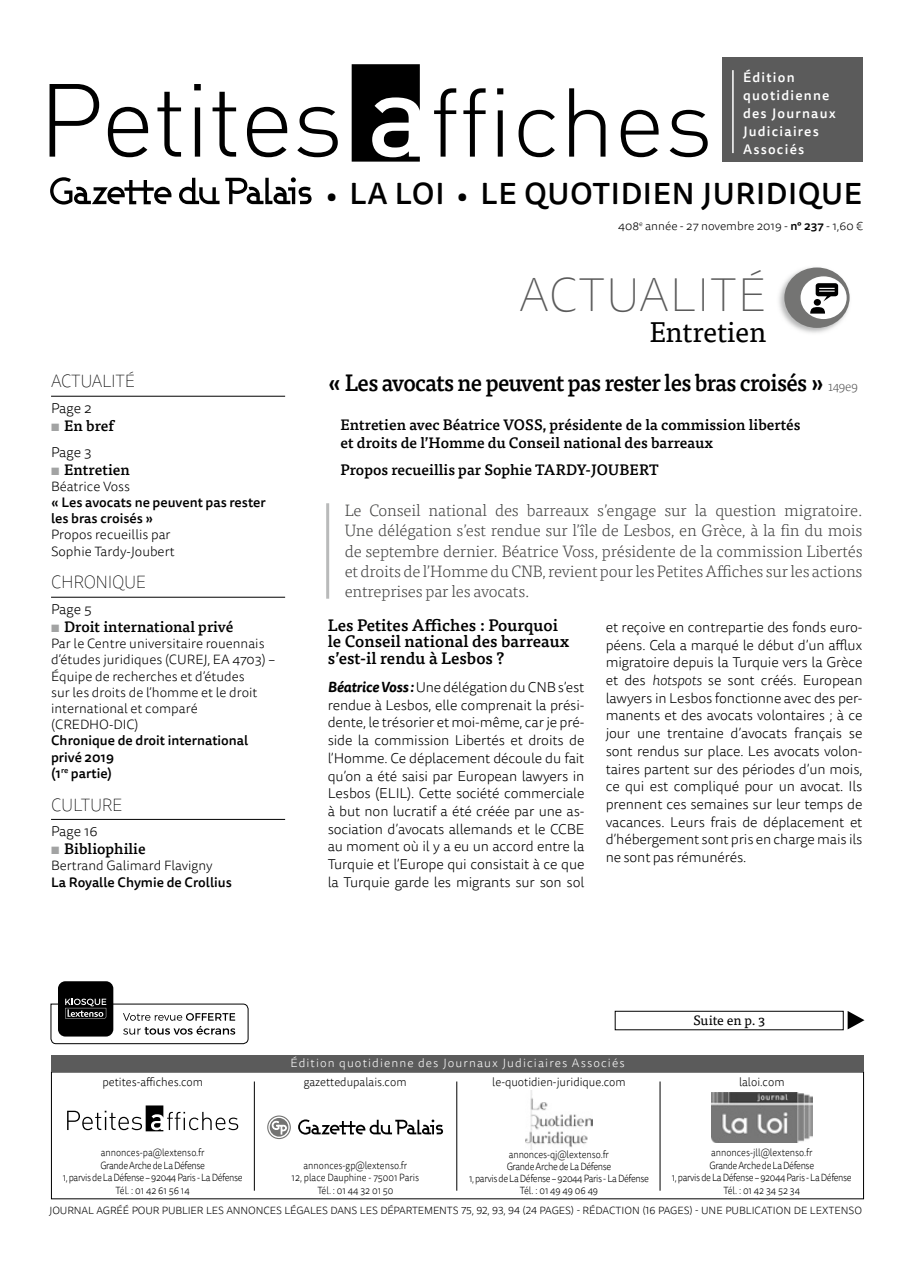
<style>
.page{position:relative;width:915px;height:1263px;background:#fff}
.page>*{position:absolute;margin:0;border:0;box-sizing:border-box;transform-origin:0 0}
.t1{font:100 48px "Tisa Sans OT";letter-spacing:.01em;color:#5b5b5b}
.t2{font:500 30px "Tisa Sans OT";letter-spacing:.02em;color:#000}
.t3{font:28.5px "Tisa OT";letter-spacing:-.01em;color:#000}
.t4{font:500 23.55px "Tisa OT";letter-spacing:-.03em;color:#000;scale:.95 1}
.t5{font:100 18px "Tisa Sans OT";letter-spacing:-.02em;color:#000;scale:.95 1}
.t6{font:300 16.5px/20.2px "Tisa OT";letter-spacing:-.01em;color:#444443;text-align:justify}
.t7{font:500 16.5px/16.5px "Tisa OT";color:#000}
.t8{font:500 15px/18px "Tisa OT";color:#000}
.t9{font:300 14.25px/17.7px "Tisa Sans OT";letter-spacing:-.01em;color:#000;text-align:justify}
.t10{font:300 13.5px/16.2px "Tisa Sans OT";color:#000}
.t11{font:500 13.5px/16.2px "Tisa Sans OT";color:#000}
.t12{font:500 13.5px/18px "Tisa Sans OT";letter-spacing:.09em;color:#fff}
.t13{font:13.5px "Tisa OT";color:#000}
.t14{font:300 12px "Tisa Sans OT";color:#000;scale:.95 1}
.t15{font:300 12px "Tisa Sans OT";letter-spacing:.09em;color:#fff}
.t16{font:300 12px "Tisa Sans OT";color:#000}
.t17{font:300 10.5px/12.6px "Tisa Sans OT";letter-spacing:-.04em;color:#000;text-align:center;scale:.88 1}
.t18{font:300 10.5px "Tisa Sans OT";letter-spacing:-.01em;color:#000}
.t19{font:300 10.5px/12.6px "Tisa Sans OT";letter-spacing:-.01em;color:#000;text-align:center;scale:.88 1}
.s1{font-size:27px}
.s2{font-weight:700;color:#a2a3a3}
.s3{font-weight:500}
.s4{font-weight:300;font-size:13.5px;color:#5b5b5b}
.s5{font-weight:700;font-style:italic}
.s6{font-style:italic}
</style>
<div class="page">
<div style="left:721px;top:58px;width:140px;height:104px;background:#5b5b5b"></div>
<hr style="left:732px;top:70px;width:1px;height:83px;background:#fff">
<svg style="left:50px;top:84px;width:49px;height:73px"></svg>
<svg style="left:108px;top:107px;width:40px;height:50px"></svg>
<svg style="left:157px;top:92px;width:24px;height:65px"></svg>
<svg style="left:194px;top:84px;width:7px;height:73px"></svg>
<svg style="left:212px;top:92px;width:24px;height:65px"></svg>
<svg style="left:247px;top:107px;width:40px;height:50px"></svg>
<svg style="left:297px;top:107px;width:40px;height:50px"></svg>
<svg style="left:351px;top:64px;width:68px;height:98px"></svg>
<svg style="left:434px;top:88px;width:22px;height:69px"></svg>
<svg style="left:463px;top:88px;width:22px;height:69px"></svg>
<svg style="left:497px;top:88px;width:6px;height:69px"></svg>
<svg style="left:518px;top:110px;width:36px;height:47px"></svg>
<svg style="left:569px;top:88px;width:36px;height:69px"></svg>
<svg style="left:620px;top:110px;width:38px;height:47px"></svg>
<svg style="left:669px;top:110px;width:38px;height:47px"></svg>
<svg style="left:50px;top:177px;width:121px;height:28px"></svg>
<svg style="left:179px;top:178px;width:40px;height:26px"></svg>
<svg style="left:225px;top:177px;width:86px;height:27px"></svg>
<div style="left:58px;top:981px;width:55px;height:55px;background:#000;border-radius:7px"></div>
<svg style="left:50px;top:999px;width:199px;height:45px"></svg>
<img style="left:525px;top:1090px;width:67px;height:60px">
<svg style="left:67px;top:1105px;width:171px;height:26px"></svg>
<img style="left:711px;top:1092px;width:101px;height:50px">
<hr style="left:659px;top:1081px;width:1px;height:110px;background:#000">
<hr style="left:456px;top:1081px;width:1px;height:110px;background:#000">
<hr style="left:254px;top:1081px;width:1px;height:110px;background:#000">
<svg style="left:269px;top:1118px;width:19px;height:18px"></svg>
<svg style="left:298px;top:1119px;width:145px;height:15px"></svg>
<svg style="left:271px;top:1121px;width:16px;height:13px"></svg>
<div style="left:267px;top:1115px;width:24px;height:24px;border:1px solid #747473;border-radius:50%"></div>
<div style="left:51px;top:1055px;width:812px;height:16px;background:#5b5b5b"></div>
<div style="left:614px;top:1011px;width:229px;height:19px;border:1px solid #000"></div>
<svg style="left:847px;top:1011px;width:17px;height:18px"></svg>
<hr style="left:51px;top:396px;width:234px;height:1px;background:#000">
<hr style="left:51px;top:597px;width:234px;height:1px;background:#000">
<hr style="left:51px;top:819px;width:234px;height:1px;background:#000">
<img style="left:779px;top:268px;width:71px;height:65px">
<div style="left:784px;top:267px;width:65px;height:61px;background:#747473;border-radius:50%"></div>
<div style="left:800px;top:276px;width:46px;height:43px;background:#fff;border-radius:50%"></div>
<svg style="left:810px;top:307px;width:14px;height:7px"></svg>
<div style="left:813px;top:299px;width:7px;height:7px;background:#000;border-radius:50%"></div>
<svg style="left:815px;top:283px;width:22px;height:18px"></svg>
<hr style="left:326px;top:503px;width:3px;height:96px;background:#b9baba">
<p class="t12" style="left:742px;top:69px;width:94px">Édition quotidienne des Journaux<br>Judiciaires<br>Associés</p>
<h2 class="t2" style="left:326px;top:175px;width:537px"><span class="s1">•</span> LA LOI <span class="s1">•</span> LE QUOTIDIEN JURIDIQUE</h2>
<p class="t5" style="left:51px;top:371px;width:63px">ACTUALITÉ</p>
<p class="t9" style="left:51px;top:400px;width:42px">Page 2</p>
<p class="t8" style="left:51px;top:417px;width:64px"><span class="s2">▪</span> En bref</p>
<p class="t9" style="left:51px;top:444px;width:42px">Page 3</p>
<p class="t8" style="left:51px;top:461px;width:80px"><span class="s2">▪</span> Entretien</p>
<p class="t10" style="left:51px;top:479px;width:80px">Béatrice Voss</p>
<p class="t11" style="left:51px;top:495px;width:216px">« Les avocats ne peuvent pas rester les bras croisés »</p>
<p class="t10" style="left:51px;top:527px;width:125px">Propos recueillis par<br>Sophie Tardy-Joubert</p>
<p class="t5" style="left:51px;top:572px;width:101px">CHRONIQU E</p>
<p class="t9" style="left:51px;top:601px;width:42px">Page 5</p>
<p class="t8" style="left:51px;top:618px;width:184px"><span class="s2">▪</span> Droit international privé</p>
<p class="t10" style="left:51px;top:636px;width:226px">Par le Centre universitaire rouennais d’études juridiques (CUREJ, EA 4703) –<br>Équipe de recherches et d’études<br>sur les droits de l’homme et le droit international et comparé (CREDHO-DIC)</p>
<p class="t11" style="left:51px;top:733px;width:199px">Chronique de droit international privé 2019<br>(1<sup>re</sup> partie)</p>
<p class="t5" style="left:51px;top:794px;width:12px">CULTU</p>
<p class="t5" style="left:102px;top:794px;width:23px">RE</p>
<p class="t9" style="left:51px;top:823px;width:48px">Page 16</p>
<p class="t8" style="left:51px;top:840px;width:96px"><span class="s2">▪</span> Bibliophilie</p>
<p class="t10" style="left:51px;top:858px;width:163px">Bertrand Galimard Flavigny</p>
<p class="t11" style="left:51px;top:874px;width:182px">La Royalle Chymie de Crollius</p>
<p class="t16" style="left:618px;top:219px;width:246px">408<sup>e</sup> année - 27 novembre 2019 - <span class="s3">n° 237</span> - 1,60 €</p>
<h1 class="t1" style="left:519px;top:267px;width:248px">ACTUALITÉ</h1>
<h3 class="t3" style="left:649px;top:315px;width:118px">Entretien</h3>
<h3 class="t4" style="left:327px;top:368px;width:559px">« Les avocats ne peuvent pas rester les bras croisés » <span class="s4">149e9</span></h3>
<p class="t8" style="left:340px;top:416px;width:461px">Entretien avec Béatrice VOSS, présidente de la commission libertés et droits de l’Homme du Conseil national des barreaux</p>
<p class="t8" style="left:340px;top:461px;width:320px">Propos recueillis par Sophie TARDY-JOUBERT</p>
<p class="t6" style="left:344px;top:501px;width:519px">Le Conseil national des barreaux s’engage sur la question migratoire.<br>Une délégation s’est rendue sur l’île de Lesbos, en Grèce, à la fin du mois de septembre dernier. Béatrice Voss, présidente de la commission Libertés et droits de l’Homme du CNB, revient pour les Petites Affiches sur les actions entreprises par les avocats.</p>
<p class="t7" style="left:327px;top:617px;width:243px">Les Petites Affiches : Pourquoi le Conseil national des barreaux s’est-il rendu à Lesbos ?</p>
<p class="t9" style="left:327px;top:679px;width:258px"><span class="s5">Béatrice Voss :</span> Une délégation du CNB s’est rendue à Lesbos, elle comprenait la prési&shy;dente, le trésorier et moi-même, car je pré&shy;side la commission Libertés et droits de l’Homme. Ce déplacement découle du fait qu’on a été saisi par European lawyers in Lesbos (ELIL). Cette société commerciale à but non lucratif a été créée par une as&shy;sociation d’avocats allemands et le CCBE au moment où il y a eu un accord entre la Turquie et l’Europe qui consistait à ce que la Turquie garde les migrants sur son sol</p>
<p class="t9" style="left:605px;top:619px;width:258px">et reçoive en contrepartie des fonds euro&shy;péens. Cela a marqué le début d’un afflux migratoire depuis la Turquie vers la Grèce et des <span class="s6">hotspots</span> se sont créés. European lawyers in Lesbos fonctionne avec des per&shy;manents et des avocats volontaires ; à ce jour une trentaine d’avocats français se sont rendus sur place. Les avocats volon&shy;taires partent sur des périodes d’un mois, ce qui est compliqué pour un avocat. Ils prennent ces semaines sur leur temps de vacances. Leurs frais de déplacement et d’hébergement sont pris en charge mais ils ne sont pas rémunérés.</p>
<p class="t14" style="left:102px;top:1075px;width:107px">petites-affiches.com</p>
<p class="t17" style="left:63px;top:1147px;width:206px">annonces-pa@lextenso.fr<br>Grande Arche de La Défense<br>1, parvis de La Défense – 92044 Paris - La Défense<br>Tél. : 01 42 61 56 14</p>
<p class="t15" style="left:290px;top:1055px;width:335px">Édition quotidienne des Journaux Judiciaires Associés</p>
<p class="t13" style="left:693px;top:1013px;width:73px">Suite en p. 3</p>
<p class="t14" style="left:303px;top:1075px;width:110px">gazettedupalais.com</p>
<p class="t14" style="left:492px;top:1075px;width:142px">le-quotidien-juridique.com</p>
<p class="t14" style="left:738px;top:1075px;width:49px">laloi.com</p>
<p class="t19" style="left:291px;top:1159px;width:146px">annonces-gp@lextenso.fr<br>12, place Dauphine - 75001 Paris<br>Tél. : 01 44 32 01 50</p>
<p class="t17" style="left:469px;top:1149px;width:206px;line-height:12px">annonces-qj@lextenso.fr<br>Grande Arche de La Défense<br>1, parvis de La Défense – 92044 Paris - La Défense<br>Tél. : 01 49 49 06 49</p>
<p class="t17" style="left:671px;top:1147px;width:206px">annonces-jll@lextenso.fr<br>Grande Arche de La Défense<br>1, parvis de La Défense – 92044 Paris - La Défense<br>Tél. : 01 42 34 52 34</p>
<p class="t18" style="left:49px;top:1204px;width:814px">JOURNAL AGRÉÉ POUR PUBLIER LES ANNONCES LÉGALES DANS LES DÉPARTEMENTS 75, 92, 93, 94 (24 PAGES) - RÉDACTION (16 PAGES) - UNE PUBLICATION DE LEXTENSO</p>
</div>
